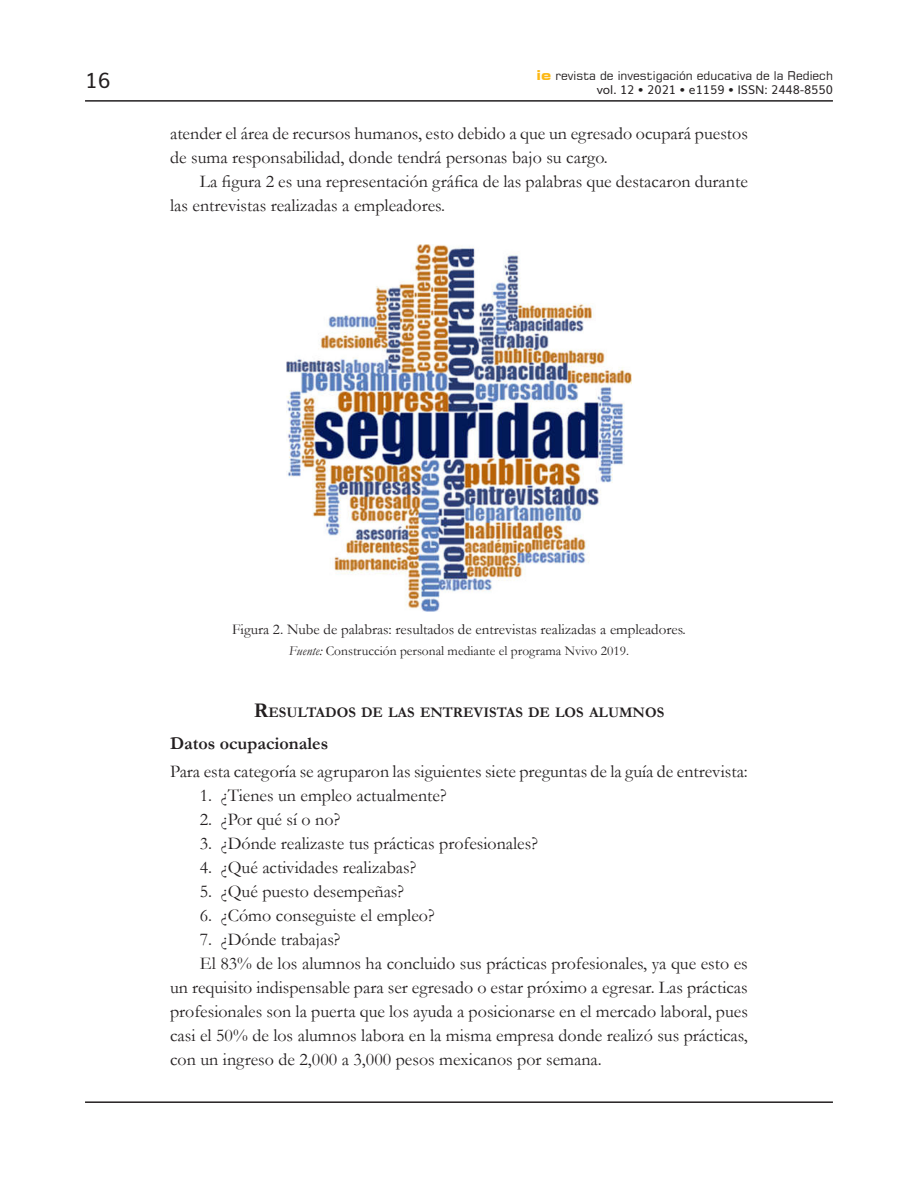
<style>
.page{position:relative;width:918px;height:1188px;background:#fff}
.page>*{position:absolute;margin:0;border:0;box-sizing:border-box;transform-origin:0 0}
.t1{font:21px "Muli";color:#231f20}
.Cuerpo{font:18px/24px "Garamond";color:#231f20}
.French_2{font:18px "Garamond";color:#231f20}
.Descanso_2{font:700 18px "Garamond";color:#231f20}
.Pie-Figura{font:15px "Garamond";color:#231f20}
.Descanso{font:700 14.7px "Garamond";color:#231f20}
.Nota-Figura{font:13.5px "Garamond";color:#231f20}
.t2{font:12px "Square 721 BT";color:#231f20}
.t3{font:12px "Muli";color:#231f20}
.s1{font-weight:700;font-stretch:expanded;font-size:13.5px;color:#fcb814}
.s2{font-style:italic}
.s3{font-size:21px}
</style>
<div class="page">
<hr style="left:85px;top:100px;width:748px;height:2px;background:#231f20">
<hr style="left:85px;top:1101px;width:748px;height:2px;background:#231f20">
<img style="left:287px;top:245px;width:344px;height:366px">
<p class="t1" style="left:85px;top:64px;width:27px">16</p>
<p class="t2" style="left:537px;top:68px;width:298px"><span class="s1">ie</span> revista de investigación educativa de la Rediech</p>
<p class="t3" style="left:597px;top:80px;width:238px">vol. 12 • 2021 • e1159 • ISSN: 2448-8550</p>
<p class="Cuerpo" style="left:170px;top:121px;width:579px">atender el área de recursos humanos, esto debido a que un egresado ocupará puestos de suma responsabilidad, donde tendrá personas bajo su cargo.</p>
<p class="Cuerpo" style="left:170px;top:169px;width:579px;text-indent:30px">La figura 2 es una representación gráfica de las palabras que destacaron durante las entrevistas realizadas a empleadores.</p>
<p class="Pie-Figura" style="left:232px;top:619px;width:455px">Figura 2. Nube de palabras: resultados de entrevistas realizadas a empleadores.</p>
<p class="Nota-Figura" style="left:289px;top:641px;width:342px"><span class="s2">Fuente:</span> Construcción personal mediante el programa Nvivo 2019.</p>
<p class="Descanso" style="left:254px;top:702px;width:412px"><span class="s3">R</span>ESULTADOS DE LAS ENTREVISTAS DE LOS ALUMNOS</p>
<p class="Descanso_2" style="left:170px;top:731px;width:160px">Datos ocupacionales</p>
<p class="Cuerpo" style="left:170px;top:759px;width:579px">Para esta categoría se agruparon las siguientes siete preguntas de la guía de entrevista:</p>
<p class="French_2" style="left:200px;top:784px;width:248px">1. ¿Tienes un empleo actualmente?</p>
<p class="French_2" style="left:200px;top:808px;width:142px">2. ¿Por qué sí o no?</p>
<p class="French_2" style="left:200px;top:832px;width:340px">3. ¿Dónde realizaste tus prácticas profesionales?</p>
<p class="French_2" style="left:200px;top:856px;width:218px">4. ¿Qué actividades realizabas?</p>
<p class="French_2" style="left:200px;top:880px;width:206px">5. ¿Qué puesto desempeñas?</p>
<p class="French_2" style="left:200px;top:904px;width:236px">6. ¿Cómo conseguiste el empleo?</p>
<p class="French_2" style="left:200px;top:928px;width:142px">7. ¿Dónde trabajas?</p>
<p class="Cuerpo" style="left:170px;top:951px;width:579px;text-align:justify;text-indent:30px">El 83% de los alumnos ha concluido sus prácticas profesionales, ya que esto es un requisito indispensable para ser egresado o estar próximo a egresar. Las prácticas profesionales son la puerta que los ayuda a posicionarse en el mercado laboral, pues casi el 50% de los alumnos labora en la misma empresa donde realizó sus prácticas, con un ingreso de 2,000 a 3,000 pesos mexicanos por semana.</p>
</div>
